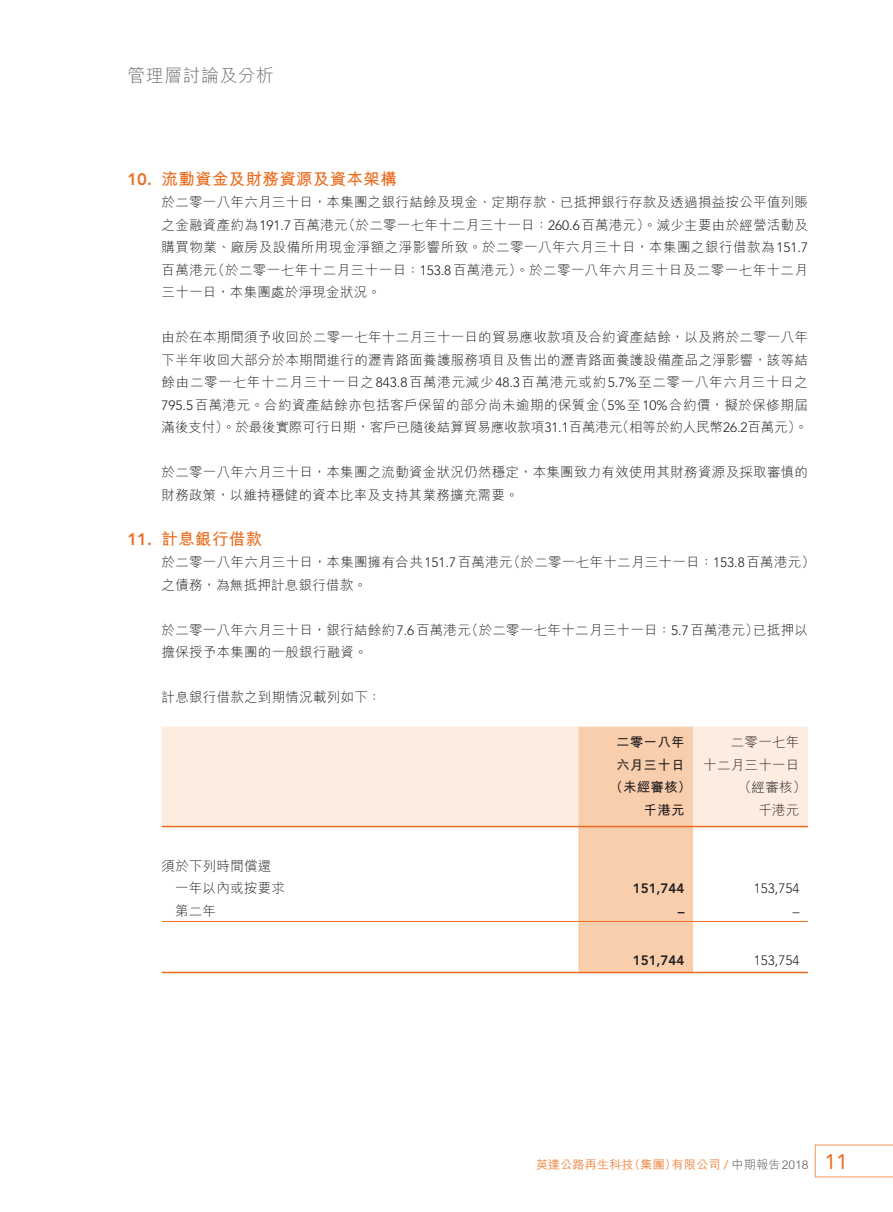
<style>
.page{position:relative;width:893px;height:1212px;background:#fff}
.page>*{position:absolute;margin:0;border:0;box-sizing:border-box;transform-origin:0 0}
.t1{font:300 18px "M Hei HK";letter-spacing:.02em;color:#6c6d70}
._02_H2{font:700 16.5px "M Hei HK";letter-spacing:.02em;color:#ea6d1f}
._00_txt{font:300 13.5px/22.5px "M Hei HK";letter-spacing:.02em;color:#231f20}
._50_Table_txt{font:300 13.5px "M Hei HK";letter-spacing:.02em;color:#231f20}
._50_Table_txt-2{font:700 13.5px "M Hei HK";letter-spacing:.02em;color:#231f20}
._50_Table_txt-3{font:800 13.5px "Avenir LT Std";color:#231f20}
._50_Table_txt-4{font:300 13.5px "Avenir LT Std";color:#231f20}
.t2{font:500 12px "M Hei HK";letter-spacing:.02em;color:#ee8743}
.s1{font-family:"Avenir LT Std";font-weight:800}
.s2{font-family:"Avenir LT Std"}
.s3{font-weight:300;color:#57585a}
.s4{font-family:"Avenir LT Std";font-weight:400;font-size:21px;color:#ea6d1f}
</style>
<div class="page">
<svg style="left:815px;top:1144px;width:78px;height:33px"></svg>
<div style="left:162px;top:727px;width:646px;height:99px;background:#fdede0"></div>
<div style="left:578px;top:727px;width:115px;height:245px;background:#f9cead"></div>
<hr style="left:162px;top:826px;width:416px;height:1px;background:#ea6d1f">
<hr style="left:578px;top:826px;width:115px;height:1px;background:#ea6d1f">
<hr style="left:693px;top:826px;width:115px;height:1px;background:#ea6d1f">
<hr style="left:162px;top:921px;width:416px;height:1px;background:#ea6d1f">
<hr style="left:578px;top:921px;width:115px;height:1px;background:#ea6d1f">
<hr style="left:693px;top:921px;width:115px;height:1px;background:#ea6d1f">
<hr style="left:162px;top:972px;width:416px;height:1px;background:#ea6d1f">
<hr style="left:578px;top:972px;width:115px;height:1px;background:#ea6d1f">
<hr style="left:693px;top:972px;width:115px;height:1px;background:#ea6d1f">
<h1 class="t1" style="left:128px;top:66px;width:148px">管理層討論及分析</h1>
<p class="_02_H2" style="left:128px;top:167px;width:271px"><span class="s1">10.</span> 流動資金及財務資源及資本架構</p>
<p class="_00_txt" style="left:162px;top:191px;width:648px;text-align:justify">於二零一八年六月三十日，本集團之銀行結餘及現金、定期存款、已抵押銀行存款及透過損益按公平值列賬之金融資產約為<span class="s2">191.7</span>百萬港元（於二零一七年十二月三十一日：<span class="s2">260.6</span>百萬港元）。減少主要由於經營活動及購買物業、廠房及設備所用現金淨額之淨影響所致。於二零一八年六月三十日，本集團之銀行借款為<span class="s2">151.7</span>百萬港元（於二零一七年十二月三十一日：<span class="s2">153.8</span>百萬港元）。於二零一八年六月三十日及二零一七年十二月三十一日，本集團處於淨現金狀況。</p>
<p class="_00_txt" style="left:162px;top:326px;width:648px;text-align:justify">由於在本期間須予收回於二零一七年十二月三十一日的貿易應收款項及合約資產結餘，以及將於二零一八年下半年收回大部分於本期間進行的瀝青路面養護服務項目及售出的瀝青路面養護設備產品之淨影響，該等結餘由二零一七年十二月三十一日之<span class="s2">843.8</span>百萬港元減少<span class="s2">48.3</span>百萬港元或約<span class="s2">5.7%</span>至二零一八年六月三十日之<span class="s2">795.5</span>百萬港元。合約資產結餘亦包括客戶保留的部分尚未逾期的保質金（<span class="s2">5%</span>至<span class="s2">10%</span>合約價，擬於保修期屆滿後支付）。於最後實際可行日期，客戶已隨後結算貿易應收款項<span class="s2">31.1</span>百萬港元（相等於約人民幣<span class="s2">26.2</span>百萬元）。</p>
<p class="_00_txt" style="left:162px;top:461px;width:648px">於二零一八年六月三十日，本集團之流動資金狀況仍然穩定，本集團致力有效使用其財務資源及採取審慎的財務政策，以維持穩健的資本比率及支持其業務擴充需要。</p>
<p class="_02_H2" style="left:128px;top:527px;width:136px"><span class="s1">11.</span> 計息銀行借款</p>
<p class="_00_txt" style="left:162px;top:551px;width:655px">於二零一八年六月三十日，本集團擁有合共<span class="s2">151.7</span>百萬港元（於二零一七年十二月三十一日：<span class="s2">153.8</span>百萬港元）之債務，為無抵押計息銀行借款。</p>
<p class="_00_txt" style="left:162px;top:618px;width:648px">於二零一八年六月三十日，銀行結餘約<span class="s2">7.6</span>百萬港元（於二零一七年十二月三十一日：<span class="s2">5.7</span>百萬港元）已抵押以擔保授予本集團的一般銀行融資。</p>
<p class="_00_txt" style="left:162px;top:686px;width:221px">計息銀行借款之到期情況載列如下：</p>
<p class="_50_Table_txt-2" style="left:616px;top:733px;width:70px">二零一八年</p>
<p class="_50_Table_txt-2" style="left:616px;top:755px;width:70px">六月三十日</p>
<p class="_50_Table_txt" style="left:731px;top:735px;width:70px">二零一七年</p>
<p class="_50_Table_txt" style="left:703px;top:758px;width:98px">十二月三十一日</p>
<p class="_50_Table_txt-2" style="left:609px;top:778px;width:83px">（未經審核）</p>
<p class="_50_Table_txt" style="left:738px;top:780px;width:70px">（經審核）</p>
<p class="_50_Table_txt-2" style="left:644px;top:800px;width:43px">千港元</p>
<p class="_50_Table_txt" style="left:758px;top:803px;width:43px">千港元</p>
<p class="_50_Table_txt" style="left:162px;top:859px;width:111px">須於下列時間償還</p>
<p class="_50_Table_txt" style="left:175px;top:881px;width:111px">一年以內或按要求</p>
<p class="_50_Table_txt-3" style="left:633px;top:880px;width:53px">151,744</p>
<p class="_50_Table_txt-4" style="left:754px;top:880px;width:47px">153,754</p>
<p class="_50_Table_txt" style="left:175px;top:904px;width:43px">第二年</p>
<p class="_50_Table_txt-3" style="left:678px;top:903px;width:8px">–</p>
<p class="_50_Table_txt-4" style="left:793px;top:903px;width:8px">–</p>
<p class="_50_Table_txt-3" style="left:633px;top:952px;width:53px">151,744</p>
<p class="_50_Table_txt-4" style="left:754px;top:952px;width:47px">153,754</p>
<p class="t2" style="left:536px;top:1156px;width:313px">英達公路再生科技（集團）有限公司 <span class="s2">/</span> <span class="s3">中期報告2018</span> <span class="s4">11</span></p>
</div>
